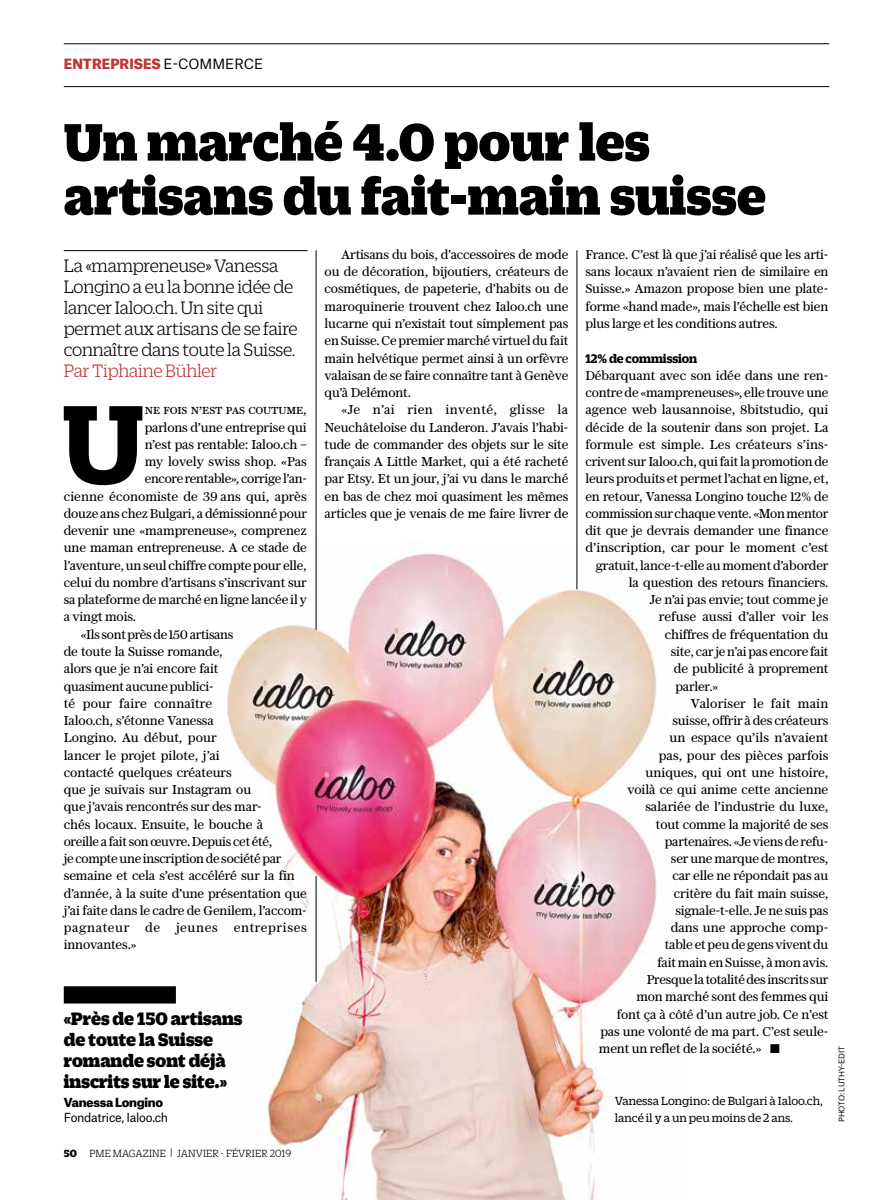
<style>
.page{position:relative;width:893px;height:1200px;background:#fff}
.page>*{position:absolute;margin:0;border:0;box-sizing:border-box;transform-origin:0 0}
.t1{font:700 120.75px "Duplicate Slab";color:#000}
.t2{font:900 57px/54px "Duplicate Slab";color:#000}
.t3{font:300 19.5px/21px "Duplicate Slab";letter-spacing:-.015em;color:#000}
.t4{font:900 19.5px/21px "Duplicate Slab";color:#000}
.t5{font:300 19.5px "Duplicate Slab";letter-spacing:-.015em;color:#c03535}
.t6{font:900 13.5px "Atlas Grotesk";color:#c03535}
.t7{font:700 13.5px "Duplicate Slab";letter-spacing:-.01em;color:#000}
.t8{font:12.75px/17.2px "Austin News Text";letter-spacing:-.01em;color:#000;text-align:justify}
.t9{font:12.75px/17.2px "Duplicate Slab";letter-spacing:-.005em;color:#000}
.t10{font:12.75px "Austin News Text";letter-spacing:-.03em;color:#000}
.t11{font:12px "Atlas Grotesk";letter-spacing:-.025em;color:#000}
.t12{font:900 12px "Atlas Grotesk";letter-spacing:-.025em;color:#000}
.t13{font:300 11.25px "Duplicate Slab";letter-spacing:.01em;color:#000}
.t14{font:7.5px "Atlas Grotesk";letter-spacing:-.02em;color:#000}
.s1{font-weight:400;color:#000}
.s2{font-size:19.2px}
.s3{font-weight:900}
</style>
<div class="page">
<img style="left:227px;top:540px;width:438px;height:659px">
<hr style="left:316px;top:250px;width:1px;height:379px;background:#000">
<hr style="left:316px;top:875px;width:1px;height:106px;background:#000">
<hr style="left:577px;top:250px;width:1px;height:339px;background:#000">
<hr style="left:64px;top:250px;width:244px;height:1px;background:#000">
<div style="left:64px;top:985px;width:112px;height:18px;background:#000"></div>
<hr style="left:64px;top:43px;width:765px;height:1px;background:#000">
<hr style="left:64px;top:86px;width:765px;height:1px;background:#000">
<p class="t6" style="left:64px;top:53px;width:201px">ENTREPRISES <span class="s1">E-COMMERCE</span></p>
<h2 class="t2" style="left:64px;top:110px;width:704px">Un marché 4.0 pour les artisans du fait-main suisse</h2>
<h3 class="t3" style="left:64px;top:254px;width:235px">La «mampreneuse» Vanessa<br>Longino a eu la bonne idée de lancer Ialoo.ch. Un site qui permet aux artisans de se faire connaître dans toute la Suisse.</h3>
<h3 class="t5" style="left:64px;top:358px;width:155px">Par Tiphaine Bühler</h3>
<h1 class="t1" style="left:62px;top:361px;width:84px">U</h1>
<p class="t8" style="left:145px;top:400px;width:164px">ne fois n’est pas coutume,</p>
<p class="t8" style="left:145px;top:418px;width:164px">parlons d’une entreprise qui</p>
<p class="t8" style="left:145px;top:435px;width:164px">n’est pas rentable: Ialoo.ch –</p>
<p class="t8" style="left:145px;top:452px;width:164px">my lovely swiss shop. «Pas</p>
<p class="t10" style="left:145px;top:469px;width:164px">encore rentable», corrige l’an-</p>
<p class="t8" style="left:64px;top:487px;width:245px">cienne économiste de 39 ans qui, après</p>
<p class="t8" style="left:64px;top:504px;width:245px">douze ans chez Bulgari, a démissionné pour</p>
<p class="t8" style="left:64px;top:521px;width:245px">devenir une «mampreneuse», comprenez</p>
<p class="t8" style="left:64px;top:538px;width:244px">une maman entrepreneuse. A ce stade de</p>
<p class="t8" style="left:64px;top:556px;width:245px">l’aventure, un seul chiffre compte pour elle,</p>
<p class="t8" style="left:64px;top:573px;width:245px">celui du nombre d’artisans s’inscrivant sur</p>
<p class="t8" style="left:64px;top:590px;width:245px">sa plateforme de marché en ligne lancée il y</p>
<p class="t8" style="left:64px;top:607px;width:74px">a vingt mois.</p>
<p class="t8" style="left:81px;top:625px;width:154px">«Ils sont près de 150 artisans</p>
<p class="t8" style="left:64px;top:642px;width:161px">de toute la Suisse romande,</p>
<p class="t8" style="left:64px;top:659px;width:156px">alors que je n’ai encore fait</p>
<p class="t8" style="left:64px;top:676px;width:151px">quasiment aucune publici-</p>
<p class="t8" style="left:64px;top:694px;width:150px">té pour faire connaître</p>
<p class="t8" style="left:64px;top:711px;width:151px">Ialoo.ch, s’étonne Vanessa</p>
<p class="t8" style="left:64px;top:728px;width:155px">Longino. Au début, pour</p>
<p class="t8" style="left:64px;top:745px;width:157px">lancer le projet pilote, j’ai</p>
<p class="t8" style="left:64px;top:763px;width:169px">contacté quelques créateurs</p>
<p class="t8" style="left:64px;top:780px;width:189px">que je suivais sur Instagram ou</p>
<p class="t8" style="left:64px;top:797px;width:199px">que j’avais rencontrés sur des mar-</p>
<p class="t8" style="left:64px;top:814px;width:201px">chés locaux. Ensuite, le bouche à</p>
<p class="t8" style="left:64px;top:832px;width:210px">oreille a fait son œuvre. Depuis cet été,</p>
<p class="t8" style="left:64px;top:849px;width:219px">je compte une inscription de société par</p>
<p class="t8" style="left:64px;top:866px;width:232px">semaine et cela s’est accéléré sur la fin</p>
<p class="t8" style="left:64px;top:883px;width:245px">d’année, à la suite d’une présentation que</p>
<p class="t8" style="left:64px;top:901px;width:245px">j’ai faite dans le cadre de Genilem, l’accom-</p>
<p class="t8" style="left:64px;top:918px;width:244px">pagnateur de jeunes entreprises</p>
<p class="t8" style="left:64px;top:935px;width:74px">innovantes.»</p>
<h3 class="t4" style="left:64px;top:1005px;width:180px"><span class="s2">«</span>Près de 150 artisans de toute la Suisse romande sont déjà inscrits sur le site.<span class="s2">»</span></h3>
<p class="t12" style="left:64px;top:1092px;width:101px">Vanessa Longino</p>
<p class="t11" style="left:64px;top:1107px;width:106px">Fondatrice, Ialoo.ch</p>
<p class="t13" style="left:64px;top:1145px;width:229px"><span class="s3">50</span> PME MAGAZINE | JANVIER - FÉVRIER 2019</p>
<p class="t8" style="left:325px;top:245px;width:245px;text-indent:17px">Artisans du bois, d’accessoires de mode ou de décoration, bijoutiers, créateurs de cosmétiques, de papeterie, d’habits ou de maroquinerie trouvent chez Ialoo.ch une lucarne qui n’existait tout simplement pas en Suisse. Ce premier marché virtuel du fait main helvétique permet ainsi à un orfèvre valaisan de se faire connaître tant à Genève qu’à Delémont.</p>
<p class="t8" style="left:325px;top:400px;width:245px;text-indent:17px">«Je n’ai rien inventé, glisse la Neuchâteloise du Landeron. J’avais l’habi&shy;tude de commander des objets sur le site français A Little Market, qui a été racheté par Etsy. Et un jour, j’ai vu dans le marché en bas de chez moi quasiment les mêmes articles que je venais de me faire livrer de</p>
<p class="t8" style="left:585px;top:245px;width:245px">France. C’est là que j’ai réalisé que les arti&shy;sans locaux n’avaient rien de similaire en Suisse.» Amazon propose bien une plate&shy;forme «hand made», mais l’échelle est bien plus large et les conditions autres.</p>
<p class="t7" style="left:585px;top:349px;width:113px">12% de commission</p>
<p class="t8" style="left:585px;top:366px;width:245px">Débarquant avec son idée dans une ren-</p>
<p class="t8" style="left:585px;top:383px;width:245px">contre de «mampreneuses», elle trouve une</p>
<p class="t8" style="left:585px;top:400px;width:244px">agence web lausannoise, 8bitstudio, qui</p>
<p class="t8" style="left:585px;top:418px;width:245px">décide de la soutenir dans son projet. La</p>
<p class="t8" style="left:585px;top:435px;width:244px">formule est simple. Les créateurs s’ins-</p>
<p class="t8" style="left:585px;top:452px;width:245px">crivent sur Ialoo.ch, qui fait la promotion de</p>
<p class="t8" style="left:585px;top:469px;width:245px">leurs produits et permet l’achat en ligne, et,</p>
<p class="t8" style="left:585px;top:487px;width:244px">en retour, Vanessa Longino touche 12% de</p>
<p class="t8" style="left:585px;top:504px;width:244px">commission sur chaque vente. «Mon mentor</p>
<p class="t8" style="left:585px;top:521px;width:244px">dit que je devrais demander une finance</p>
<p class="t8" style="left:585px;top:538px;width:244px">d’inscription, car pour le moment c’est</p>
<p class="t8" style="left:596px;top:556px;width:234px">gratuit, lance-t-elle au moment d’aborder</p>
<p class="t8" style="left:629px;top:573px;width:201px">la question des retours financiers.</p>
<p class="t8" style="left:650px;top:590px;width:180px">Je n’ai pas envie; tout comme je</p>
<p class="t8" style="left:659px;top:607px;width:171px">refuse aussi d’aller voir les</p>
<p class="t8" style="left:665px;top:625px;width:165px">chiffres de fréquentation du</p>
<p class="t8" style="left:671px;top:642px;width:159px">site, car je n’ai pas encore fait</p>
<p class="t8" style="left:674px;top:659px;width:156px">de publicité à proprement</p>
<p class="t8" style="left:675px;top:676px;width:44px">parler.»</p>
<p class="t8" style="left:691px;top:694px;width:139px">Valoriser le fait main</p>
<p class="t8" style="left:672px;top:711px;width:158px">suisse, offrir à des créateurs</p>
<p class="t8" style="left:669px;top:728px;width:160px">un espace qu’ils n’avaient</p>
<p class="t8" style="left:659px;top:745px;width:171px">pas, pour des pièces parfois</p>
<p class="t8" style="left:645px;top:763px;width:185px">uniques, qui ont une histoire,</p>
<p class="t8" style="left:627px;top:780px;width:202px">voilà ce qui anime cette ancienne</p>
<p class="t8" style="left:645px;top:797px;width:185px">salariée de l’industrie du luxe,</p>
<p class="t8" style="left:656px;top:814px;width:174px">tout comme la majorité de ses</p>
<p class="t8" style="left:665px;top:832px;width:165px">partenaires. «Je viens de refu-</p>
<p class="t8" style="left:671px;top:849px;width:159px">ser une marque de montres,</p>
<p class="t8" style="left:672px;top:866px;width:158px">car elle ne répondait pas au</p>
<p class="t8" style="left:674px;top:883px;width:156px">critère du fait main suisse,</p>
<p class="t8" style="left:675px;top:901px;width:154px">signale-t-elle. Je ne suis pas</p>
<p class="t8" style="left:671px;top:918px;width:159px">dans une approche comp-</p>
<p class="t8" style="left:665px;top:935px;width:165px">table et peu de gens vivent du</p>
<p class="t8" style="left:657px;top:952px;width:172px">fait main en Suisse, à mon avis.</p>
<p class="t8" style="left:647px;top:970px;width:183px">Presque la totalité des inscrits sur</p>
<p class="t8" style="left:636px;top:987px;width:194px">mon marché sont des femmes qui</p>
<p class="t8" style="left:617px;top:1004px;width:213px">font ça à côté d’un autre job. Ce n’est</p>
<p class="t8" style="left:600px;top:1021px;width:229px">pas une volonté de ma part. C’est seule-</p>
<p class="t8" style="left:599px;top:1039px;width:182px">ment un reflet de la société.» ■</p>
<p class="t9" style="left:615px;top:1090px;width:210px">Vanessa Longino: de Bulgari à Ialoo.ch, lancé il y a un peu moins de 2 ans.</p>
<p class="t14" style="left:836px;top:1121px;width:77px;rotate:-90deg">PHOTO: LUTHY-EDIT</p>
</div>
